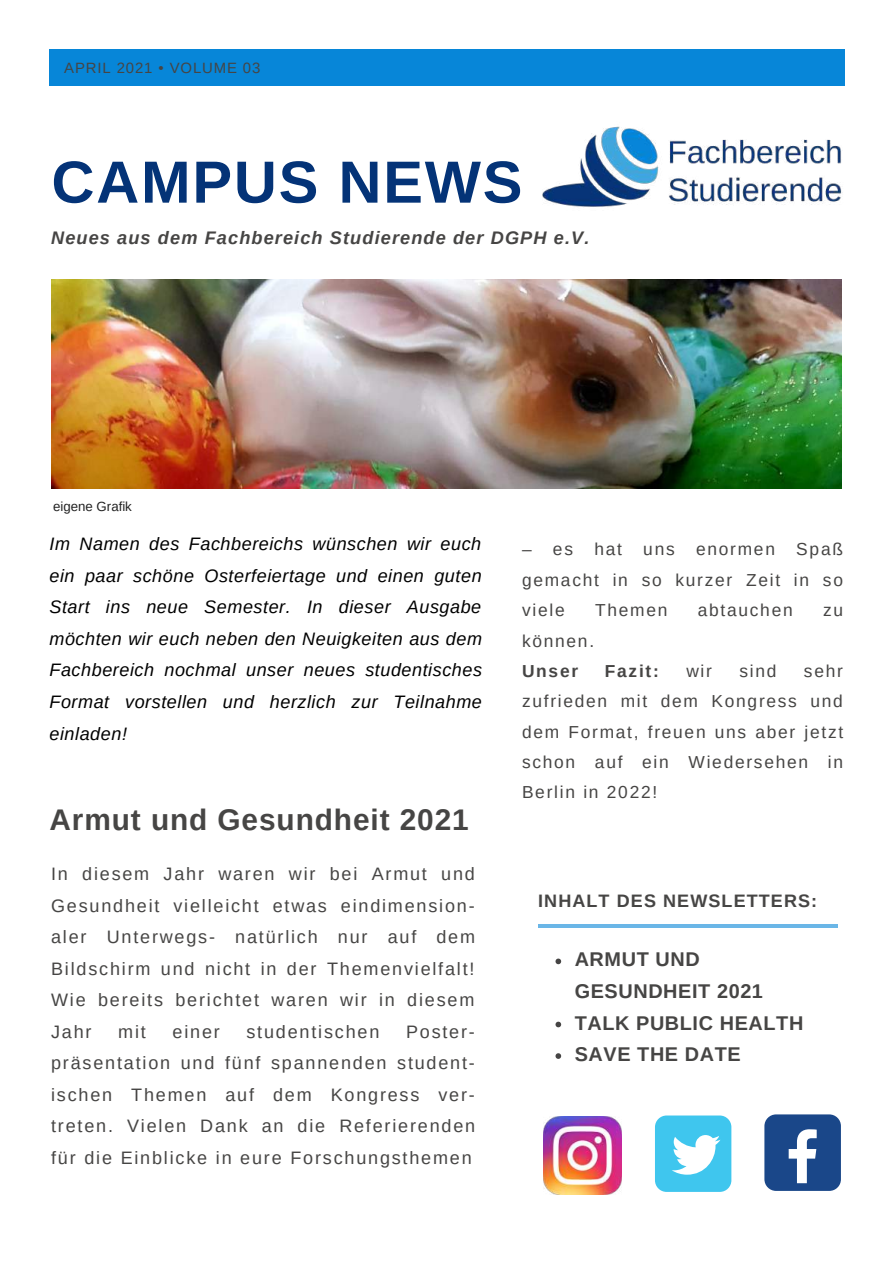
<style>
.page{position:relative;width:894px;height:1264px;background:#fff}
.page>*{position:absolute;margin:0;border:0;box-sizing:border-box;transform-origin:0 0}
.t1{font:700 59.55px "Arimo";letter-spacing:.03em;color:#043377}
.t2{font:700 29.85px "Arimo";letter-spacing:.03em;color:#464544}
.t3{font:700 19.8px/31.5px "Arimo";letter-spacing:.03em;color:#464544}
.t4{font:italic 700 18.15px "Arimo";letter-spacing:.06em;color:#464544}
.t5{font:18px/31.5px "Arimo";letter-spacing:.1em;color:#464544;text-align:justify}
.t6{font:italic 18px/31.5px "Arimo";letter-spacing:.03em;color:#000;text-align:justify}
.t7{font:700 18px "Arimo";letter-spacing:.06em;color:#464544}
.t8{font:17.4px/30.3px "Arimo";letter-spacing:.1em;color:#464544;text-align:justify}
.t9{font:700 17.4px "Arimo";letter-spacing:.1em;color:#464544}
.t10{font:14.85px "Arimo";letter-spacing:.06em;color:#464544}
.t11{font:13.2px "Arimo";color:#222}
</style>
<div class="page">
<svg style="left:555px;top:958px;width:6px;height:6px"></svg>
<svg style="left:555px;top:1021px;width:6px;height:6px"></svg>
<svg style="left:555px;top:1053px;width:6px;height:5px"></svg>
<hr style="left:538px;top:924px;width:299px;height:3px;background:#0786d8">
<img style="left:51px;top:279px;width:789px;height:209px">
<div style="left:50px;top:50px;width:794px;height:36px;background:#0786d8"></div>
<img style="left:531px;top:49px;width:314px;height:276px">
<div style="left:764px;top:1114px;width:76px;height:76px;background:#1a4789;border-radius:12px"></div>
<svg style="left:788px;top:1129px;width:28px;height:54px"></svg>
<div style="left:654px;top:1115px;width:77px;height:76px;background:#3fc6ee;border-radius:12px"></div>
<svg style="left:672px;top:1135px;width:48px;height:39px"></svg>
<img style="left:543px;top:1116px;width:78px;height:78px">
<p class="t10" style="left:64px;top:60px;width:198px">APRIL 2021 • VOLUME 03</p>
<h1 class="t1" style="left:51px;top:149px;width:472px">CAMPUS NEWS</h1>
<p class="t4" style="left:51px;top:227px;width:539px">Neues aus dem Fachbereich Studierende der DGPH e.V.</p>
<p class="t11" style="left:53px;top:498px;width:80px">eigene Grafik</p>
<p class="t6" style="left:49px;top:528px;width:434px">Im Namen des Fachbereichs wünschen wir euch ein paar schöne Osterfeiertage und einen guten Start ins neue Semester. In dieser Ausgabe möchten wir euch neben den Neuigkeiten aus dem Fachbereich nochmal unser neues studentisches Format vorstellen und herzlich zur Teilnahme einladen!</p>
<p class="t8" style="left:522px;top:534px;width:322px">– es hat uns enormen Spaß gemacht in so kurzer Zeit in so viele</p>
<p class="t8" style="left:595px;top:595px;width:74px">Themen</p>
<p class="t8" style="left:697px;top:595px;width:96px">abtauchen</p>
<p class="t8" style="left:822px;top:595px;width:22px">zu</p>
<p class="t8" style="left:522px;top:625px;width:74px">können.</p>
<p class="t9" style="left:522px;top:661px;width:58px">Unser</p>
<p class="t9" style="left:604px;top:661px;width:55px">Fazit:</p>
<p class="t8" style="left:686px;top:655px;width:27px">wir</p>
<p class="t8" style="left:739px;top:655px;width:39px">sind</p>
<p class="t8" style="left:522px;top:655px;width:323px;text-indent:282px">sehr zufrieden mit dem Kongress und dem Format, freuen uns aber jetzt schon auf ein Wiedersehen in Berlin in 2022!</p>
<h2 class="t2" style="left:49px;top:803px;width:420px">Armut und Gesundheit 2021</h2>
<p class="t5" style="left:51px;top:858px;width:425px">In diesem Jahr waren wir bei Armut und Gesundheit vielleicht etwas eindimension&shy;aler Unterwegs- natürlich nur auf dem Bildschirm und nicht in der Themenvielfalt!<br>Wie bereits berichtet waren wir in diesem Jahr</p>
<p class="t5" style="left:118px;top:1015px;width:29px">mit</p>
<p class="t5" style="left:172px;top:1015px;width:49px">einer</p>
<p class="t5" style="left:246px;top:1015px;width:134px">studentischen</p>
<p class="t5" style="left:51px;top:1015px;width:425px;text-indent:355px">Poster&shy;präsentation und fünf spannenden student&shy;ischen Themen auf dem Kongress ver&shy;treten. Vielen Dank an die Referierenden für die Einblicke in eure Forschungsthemen</p>
<p class="t7" style="left:538px;top:891px;width:280px">INHALT DES NEWSLETTERS:</p>
<p class="t3" style="left:574px;top:943px;width:230px">ARMUT UND<br>GESUNDHEIT 2021<br>TALK PUBLIC HEALTH<br>SAVE THE DATE</p>
</div>
